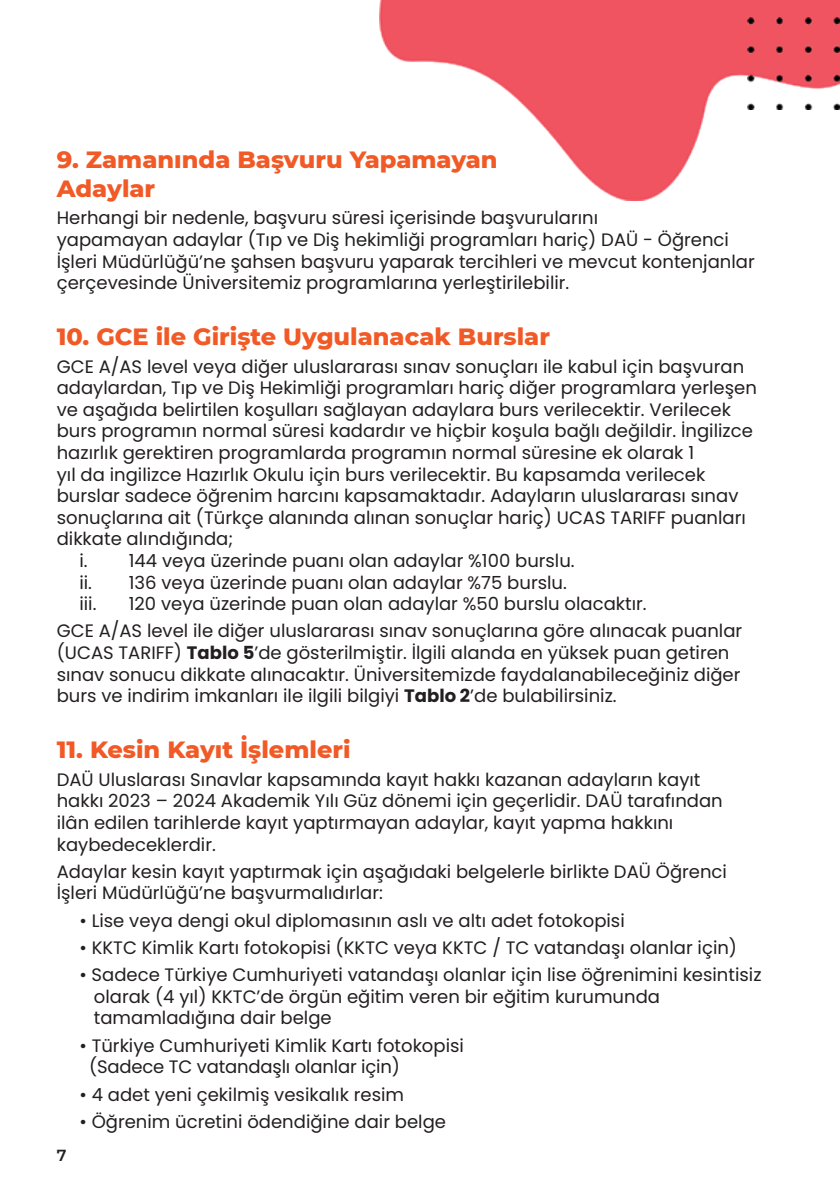
<style>
.page{position:relative;width:840px;height:1191px;background:#fff}
.page>*{position:absolute;margin:0;border:0;box-sizing:border-box;transform-origin:0 0}
.t1{font:800 24px/28.8px "Montserrat";color:#f15a26}
.t2{font:18px/21.6px "Poppins";color:#231f20}
.t3{font:600 16px "Montserrat";color:#231f20}
.s1{font-weight:700}
</style>
<div class="page">
<img style="left:379px;top:0;width:460px;height:200px">
<img style="left:747px;top:17px;width:92px;height:92px">
<h1 class="t1" style="left:57px;top:144px;width:442px">9. Zamanında Başvuru Yapamayan<br>Adaylar</h1>
<p class="t2" style="left:57px;top:207px;width:699px">Herhangi bir nedenle, başvuru süresi içerisinde başvurularını<br>yapamayan adaylar (Tıp ve Diş hekimliği programları hariç) DAÜ - Öğrenci İşleri Müdürlüğü’ne şahsen başvuru yaparak tercihleri ve mevcut kontenjanlar çerçevesinde Üniversitemiz programlarına yerleştirilebilir.</p>
<h1 class="t1" style="left:57px;top:321px;width:494px">10. GCE ile Girişte Uygulanacak Burslar</h1>
<p class="t2" style="left:57px;top:355px;width:688px">GCE A/AS level veya diğer uluslararası sınav sonuçları ile kabul için başvuran</p>
<p class="t2" style="left:57px;top:377px;width:701px">adaylardan, Tıp ve Diş Hekimliği programları hariç diğer programlara yerleşen</p>
<p class="t2" style="left:57px;top:399px;width:675px">ve aşağıda belirtilen koşulları sağlayan adaylara burs verilecektir. Verilecek</p>
<p class="t2" style="left:57px;top:420px;width:697px">burs programın normal süresi kadardır ve hiçbir koşula bağlı değildir. İngilizce</p>
<p class="t2" style="left:57px;top:442px;width:638px">hazırlık gerektiren programlarda programın normal süresine ek olarak 1</p>
<p class="t2" style="left:57px;top:463px;width:649px">yıl da ingilizce Hazırlık Okulu için burs verilecektir. Bu kapsamda verilecek</p>
<p class="t2" style="left:57px;top:485px;width:682px">burslar sadece öğrenim harcını kapsamaktadır. Adayların uluslararası sınav</p>
<p class="t2" style="left:57px;top:507px;width:690px">sonuçlarına ait (Türkçe alanında alınan sonuçlar hariç) UCAS TARIFF puanları</p>
<p class="t2" style="left:57px;top:528px;width:178px">dikkate alındığında;</p>
<p class="t2" style="left:79px;top:550px;width:496px">i. 144 veya üzerinde puanı olan adaylar %100 burslu.</p>
<p class="t2" style="left:79px;top:571px;width:488px">ii. 136 veya üzerinde puanı olan adaylar %75 burslu.</p>
<p class="t2" style="left:79px;top:593px;width:19px">iii.</p>
<p class="t2" style="left:57px;top:590px;width:686px;line-height:27.2px;text-indent:72px">120 veya üzerinde puan olan adaylar %50 burslu olacaktır.<br>GCE A/AS level ile diğer uluslararası sınav sonuçlarına göre alınacak puanlar</p>
<p class="t2" style="left:57px;top:642px;width:684px">(UCAS TARIFF) <span class="s1">Tablo 5</span>’de gösterilmiştir. İlgili alanda en yüksek puan getiren sınav sonucu dikkate alınacaktır. Üniversitemizde faydalanabileceğiniz diğer burs ve indirim imkanları ile ilgili bilgiyi <span class="s1">Tablo 2</span>’de bulabilirsiniz.</p>
<h1 class="t1" style="left:57px;top:734px;width:295px">11. Kesin Kayıt İşlemleri</h1>
<p class="t2" style="left:57px;top:768px;width:667px">DAÜ Uluslarası Sınavlar kapsamında kayıt hakkı kazanan adayların kayıt hakkı 2023 – 2024 Akademik Yılı Güz dönemi için geçerlidir. DAÜ tarafından ilân edilen tarihlerde kayıt yaptırmayan adaylar, kayıt yapma hakkını kaybedeceklerdir.</p>
<p class="t2" style="left:57px;top:860px;width:671px">Adaylar kesin kayıt yaptırmak için aşağıdaki belgelerle birlikte DAÜ Öğrenci<br>İşleri Müdürlüğü’ne başvurmalıdırlar:</p>
<p class="t2" style="left:79px;top:909px;width:546px">• Lise veya dengi okul diplomasının aslı ve altı adet fotokopisi</p>
<p class="t2" style="left:79px;top:937px;width:658px">• KKTC Kimlik Kartı fotokopisi (KKTC veya KKTC / TC vatandaşı olanlar için)</p>
<p class="t2" style="left:94px;top:964px;width:668px;text-indent:-14px">• Sadece Türkiye Cumhuriyeti vatandaşı olanlar için lise öğrenimini kesintisiz olarak (4 yıl) KKTC’de örgün eğitim veren bir eğitim kurumunda tamamladığına dair belge</p>
<p class="t2" style="left:89px;top:1034px;width:376px;text-indent:-10px">• Türkiye Cumhuriyeti Kimlik Kartı fotokopisi (Sadece TC vatandaşlı olanlar için)</p>
<p class="t2" style="left:79px;top:1083px;width:326px">• 4 adet yeni çekilmiş vesikalık resim</p>
<p class="t2" style="left:79px;top:1110px;width:368px">• Öğrenim ücretini ödendiğine dair belge</p>
<p class="t3" style="left:57px;top:1144px;width:11px">7</p>
</div>
